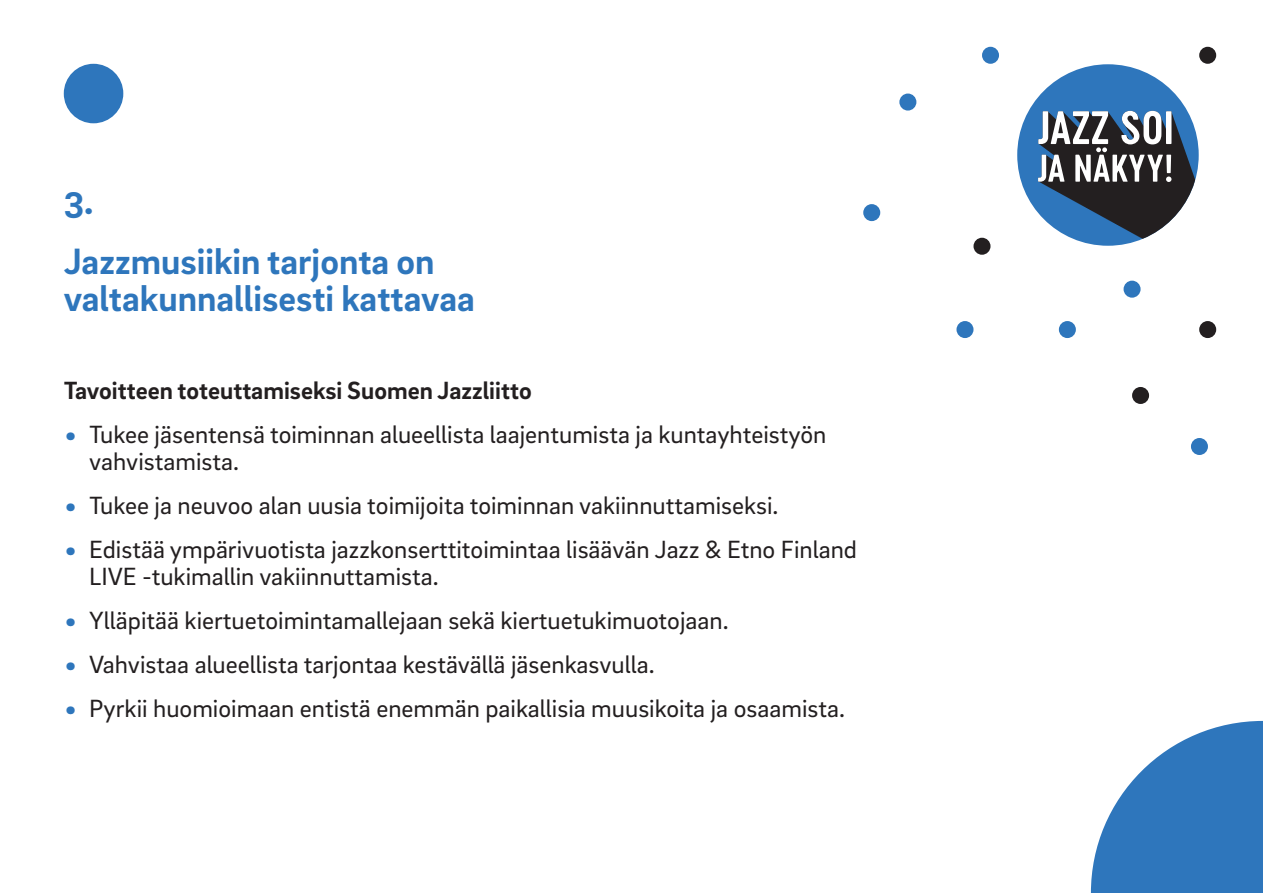
<style>
.page{position:relative;width:1263px;height:893px;background:#fff}
.page>*{position:absolute;margin:0;border:0;box-sizing:border-box;transform-origin:0 0}
.Rubrik{font:700 37.5px/37.5px "Brix Sans";color:#2e76bc}
.Bröd_större_utan_ali{font:25.5px/27px "Brix Sans";color:#231f20}
.Bröd_större_utan_ali-2{font:700 25.5px "Brix Sans";color:#231f20}
.s1{font-size:36px;color:#2e76bc}
</style>
<div class="page">
<div style="left:64px;top:64px;width:59px;height:59px;background:#2e76bc;border-radius:50%"></div>
<div style="left:1017px;top:64px;width:182px;height:182px;background:#2e76bc;border-radius:50%"></div>
<svg style="left:1038px;top:111px;width:161px;height:135px"></svg>
<div style="left:1132px;top:387px;width:17px;height:17px;background:#231f20;border-radius:50%"></div>
<div style="left:1199px;top:321px;width:17px;height:17px;background:#231f20;border-radius:50%"></div>
<div style="left:973px;top:238px;width:17px;height:17px;background:#231f20;border-radius:50%"></div>
<div style="left:1199px;top:47px;width:17px;height:17px;background:#231f20;border-radius:50%"></div>
<div style="left:863px;top:204px;width:17px;height:17px;background:#2e76bc;border-radius:50%"></div>
<div style="left:1123px;top:281px;width:17px;height:17px;background:#2e76bc;border-radius:50%"></div>
<div style="left:956px;top:321px;width:17px;height:17px;background:#2e76bc;border-radius:50%"></div>
<div style="left:899px;top:94px;width:17px;height:17px;background:#2e76bc;border-radius:50%"></div>
<div style="left:982px;top:47px;width:17px;height:17px;background:#2e76bc;border-radius:50%"></div>
<div style="left:1059px;top:321px;width:17px;height:17px;background:#2e76bc;border-radius:50%"></div>
<div style="left:1191px;top:438px;width:17px;height:17px;background:#2e76bc;border-radius:50%"></div>
<svg style="left:1091px;top:721px;width:172px;height:172px"></svg>
<p class="Rubrik" style="left:64px;top:181px;width:31px">3.</p>
<p class="Rubrik" style="left:64px;top:241px;width:413px">Jazzmusiikin tarjonta on valtakunnallisesti kattavaa</p>
<p class="Bröd_större_utan_ali-2" style="left:64px;top:374px;width:469px">Tavoitteen toteuttamiseksi Suomen Jazzliitto</p>
<p class="Bröd_större_utan_ali" style="left:89px;top:420px;width:739px;text-indent:-26px"><span class="s1">•</span> Tukee jäsentensä toiminnan alueellista laajentumista ja kuntayhteistyön vahvistamista.</p>
<p class="Bröd_större_utan_ali" style="left:64px;top:491px;width:716px"><span class="s1">•</span> Tukee ja neuvoo alan uusia toimijoita toiminnan vakiinnuttamiseksi.</p>
<p class="Bröd_större_utan_ali" style="left:89px;top:535px;width:769px;text-indent:-26px"><span class="s1">•</span> Edistää ympärivuotista jazzkonserttitoimintaa lisäävän Jazz &amp; Etno Finland<br>LIVE -tukimallin vakiinnuttamista.</p>
<p class="Bröd_större_utan_ali" style="left:64px;top:606px;width:666px"><span class="s1">•</span> Ylläpitää kiertuetoimintamallejaan sekä kiertuetukimuotojaan.</p>
<p class="Bröd_större_utan_ali" style="left:64px;top:650px;width:592px"><span class="s1">•</span> Vahvistaa alueellista tarjontaa kestävällä jäsenkasvulla.</p>
<p class="Bröd_större_utan_ali" style="left:64px;top:694px;width:783px"><span class="s1">•</span> Pyrkii huomioimaan entistä enemmän paikallisia muusikoita ja osaamista.</p>
</div>
